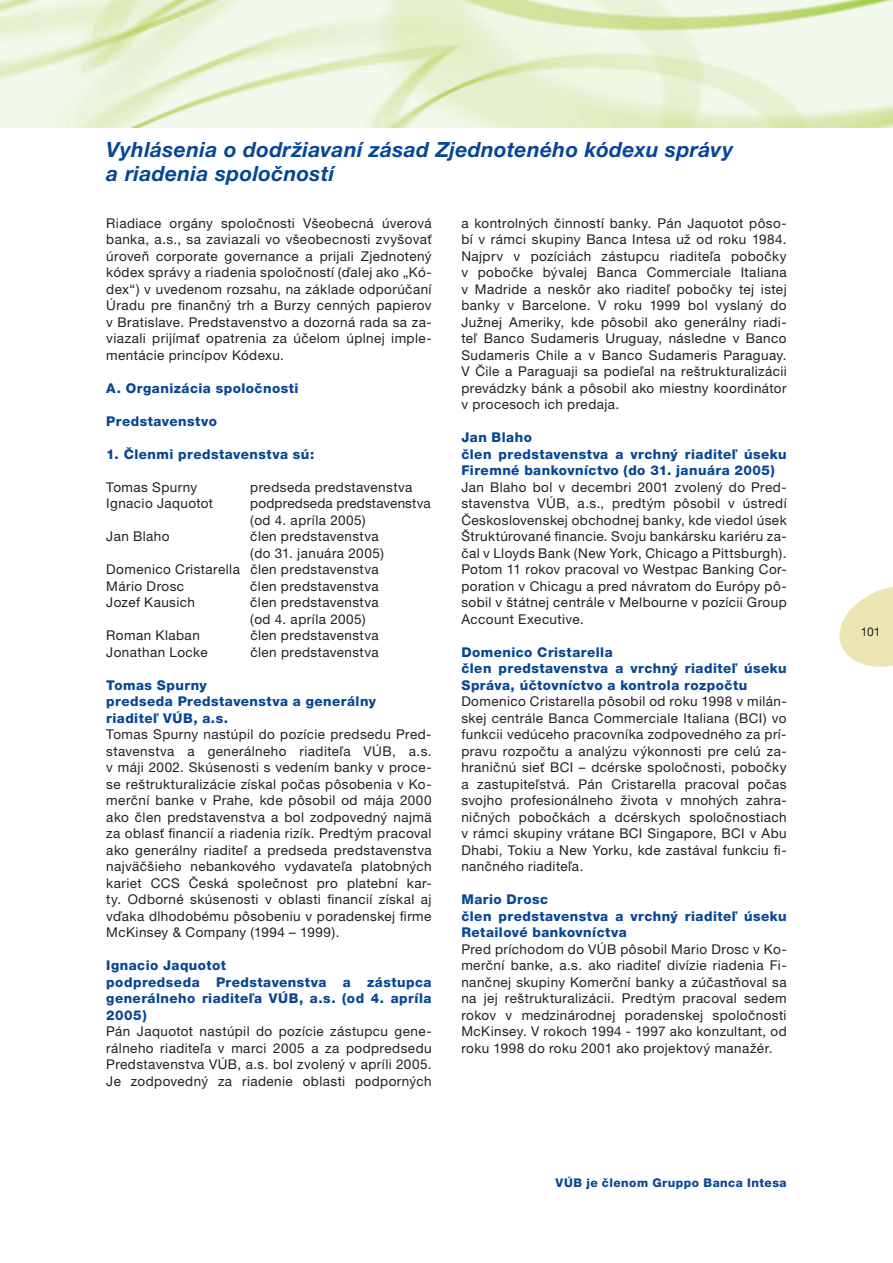
<style>
.page{position:relative;width:893px;height:1263px;background:#fff}
.page>*{position:absolute;margin:0;border:0;box-sizing:border-box;transform-origin:0 0}
.t1{font:italic 700 21px/24px "Helvetica Neue CE";letter-spacing:.02em;color:#074694}
.t2{font:13.5px/16.5px "Helvetica Neue CE";letter-spacing:.03em;color:#231f20;text-align:justify}
.t3{font:800 13.5px/16.5px "Helvetica Neue CE";letter-spacing:.035em;color:#074694}
.t4{font:13.5px/16.5px "Helvetica Neue CE";letter-spacing:.01em;color:#231f20}
.t5{font:800 12px "Helvetica Neue CE";letter-spacing:.04em;color:#074694}
.t6{font:12px "Helvetica Neue CE";color:#231f20}
</style>
<div class="page">
<svg style="left:839px;top:586px;width:54px;height:81px"></svg>
<img style="left:0;top:0;width:893px;height:128px">
<h1 class="t1" style="left:106px;top:139px;width:629px">Vyhlásenia o dodržiavaní zásad Zjednoteného kódexu správy a riadenia spoločností</h1>
<p class="t2" style="left:106px;top:216px;width:327px">Riadiace orgány spoločnosti Všeobecná úverová banka, a.s., sa zaviazali vo všeobecnosti zvyšovať úroveň corporate governance a prijali Zjednotený kódex správy a riadenia spoločností (ďalej ako „Kó&shy;dex“) v uvedenom rozsahu, na základe odporúčaní Úradu pre finančný trh a Burzy cenných papierov v Bratislave. Predstavenstvo a dozorná rada sa za&shy;viazali prijímať opatrenia za účelom úplnej imple&shy;mentácie princípov Kódexu.</p>
<p class="t3" style="left:106px;top:381px;width:194px">A. Organizácia spoločnosti</p>
<p class="t3" style="left:106px;top:414px;width:112px">Predstavenstvo</p>
<p class="t3" style="left:106px;top:447px;width:210px">1. Členmi predstavenstva sú:</p>
<p class="t2" style="left:106px;top:480px;width:92px">Tomas Spurny</p>
<p class="t2" style="left:250px;top:480px;width:164px">predseda predstavenstva</p>
<p class="t2" style="left:106px;top:496px;width:108px">Ignacio Jaquotot</p>
<p class="t4" style="left:250px;top:496px;width:182px">podpredseda predstavenstva (od 4. apríla 2005)</p>
<p class="t2" style="left:106px;top:529px;width:65px">Jan Blaho</p>
<p class="t2" style="left:250px;top:529px;width:130px">člen predstavenstva</p>
<p class="t2" style="left:250px;top:546px;width:135px">(do 31. januára 2005)</p>
<p class="t2" style="left:106px;top:562px;width:274px">Domenico Cristarella člen predstavenstva</p>
<p class="t2" style="left:106px;top:579px;width:79px">Mário Drosc</p>
<p class="t2" style="left:250px;top:579px;width:130px">člen predstavenstva</p>
<p class="t2" style="left:106px;top:595px;width:90px">Jozef Kausich</p>
<p class="t2" style="left:250px;top:595px;width:130px">člen predstavenstva (od 4. apríla 2005)</p>
<p class="t2" style="left:106px;top:628px;width:95px">Roman Klaban</p>
<p class="t2" style="left:250px;top:628px;width:130px">člen predstavenstva</p>
<p class="t2" style="left:106px;top:645px;width:103px">Jonathan Locke</p>
<p class="t2" style="left:250px;top:645px;width:130px">člen predstavenstva</p>
<p class="t3" style="left:106px;top:678px;width:271px">Tomas Spurny<br>predseda Predstavenstva a generálny riaditeľ VÚB, a.s.</p>
<p class="t2" style="left:106px;top:727px;width:327px">Tomas Spurny nastúpil do pozície predsedu Pred&shy;stavenstva a generálneho riaditeľa VÚB, a.s. v máji 2002. Skúsenosti s vedením banky v proce&shy;se reštrukturalizácie získal počas pôsobenia v Ko&shy;merční banke v Prahe, kde pôsobil od mája 2000 ako člen predstavenstva a bol zodpovedný najmä za oblasť financií a riadenia rizík. Predtým pracoval ako generálny riaditeľ a predseda predstavenstva najväčšieho nebankového vydavateľa platobných kariet CCS Česká společnost pro platební kar&shy;ty. Odborné skúsenosti v oblasti financií získal aj vďaka dlhodobému pôsobeniu v poradenskej firme McKinsey &amp; Company (1994 – 1999).</p>
<p class="t3" style="left:106px;top:958px;width:327px">Ignacio Jaquotot<br>podpredseda Predstavenstva a zástupca generálneho riaditeľa VÚB, a.s. (od 4. apríla<br>2005)</p>
<p class="t2" style="left:106px;top:1024px;width:327px">Pán Jaquotot nastúpil do pozície zástupcu gene&shy;rálneho riaditeľa v marci 2005 a za podpredsedu Predstavenstva VÚB, a.s. bol zvolený v apríli 2005.<br>Je zodpovedný za riadenie oblasti podporných</p>
<p class="t2" style="left:461px;top:216px;width:327px">a kontrolných činností banky. Pán Jaquotot pôso&shy;bí v rámci skupiny Banca Intesa už od roku 1984.<br>Najprv v pozíciách zástupcu riaditeľa pobočky v pobočke bývalej Banca Commerciale Italiana v Madride a neskôr ako riaditeľ pobočky tej istej banky v Barcelone. V roku 1999 bol vyslaný do Južnej Ameriky, kde pôsobil ako generálny riadi&shy;teľ Banco Sudameris Uruguay, následne v Banco Sudameris Chile a v Banco Sudameris Paraguay.<br>V Čile a Paraguaji sa podieľal na reštrukturalizácii prevádzky bánk a pôsobil ako miestny koordinátor v procesoch ich predaja.</p>
<p class="t3" style="left:461px;top:430px;width:327px">Jan Blaho<br>člen predstavenstva a vrchný riaditeľ úseku<br>Firemné bankovníctvo (do 31. januára 2005)</p>
<p class="t2" style="left:461px;top:480px;width:327px">Jan Blaho bol v decembri 2001 zvolený do Pred&shy;stavenstva VÚB, a.s., predtým pôsobil v ústredí Československej obchodnej banky, kde viedol úsek Štruktúrované financie. Svoju bankársku kariéru za&shy;čal v Lloyds Bank (New York, Chicago a Pittsburgh).<br>Potom 11 rokov pracoval vo Westpac Banking Cor&shy;poration v Chicagu a pred návratom do Európy pô&shy;sobil v štátnej centrále v Melbourne v pozícii Group Account Executive.</p>
<p class="t3" style="left:461px;top:645px;width:327px">Domenico Cristarella<br>člen predstavenstva a vrchný riaditeľ úseku<br>Správa, účtovníctvo a kontrola rozpočtu</p>
<p class="t2" style="left:461px;top:694px;width:327px">Domenico Cristarella pôsobil od roku 1998 v milán&shy;skej centrále Banca Commerciale Italiana (BCI) vo funkcii vedúceho pracovníka zodpovedného za prí&shy;pravu rozpočtu a analýzu výkonnosti pre celú za&shy;hraničnú sieť BCI – dcérske spoločnosti, pobočky a zastupiteľstvá. Pán Cristarella pracoval počas svojho profesionálneho života v mnohých zahra&shy;ničných pobočkách a dcérskych spoločnostiach v rámci skupiny vrátane BCI Singapore, BCI v Abu Dhabi, Tokiu a New Yorku, kde zastával funkciu fi&shy;nančného riaditeľa.</p>
<p class="t3" style="left:461px;top:892px;width:327px">Mario Drosc<br>člen predstavenstva a vrchný riaditeľ úseku<br>Retailové bankovníctva</p>
<p class="t2" style="left:461px;top:942px;width:327px">Pred príchodom do VÚB pôsobil Mario Drosc v Ko&shy;merční banke, a.s. ako riaditeľ divízie riadenia Fi&shy;nančnej skupiny Komerční banky a zúčastňoval sa na jej reštrukturalizácii. Predtým pracoval sedem rokov v medzinárodnej poradenskej spoločnosti McKinsey. V rokoch 1994 - 1997 ako konzultant, od roku 1998 do roku 2001 ako projektový manažér.</p>
<p class="t5" style="left:556px;top:1178px;width:233px">VÚB je členom Gruppo Banca Intesa</p>
<p class="t6" style="left:861px;top:627px;width:21px">101</p>
</div>
